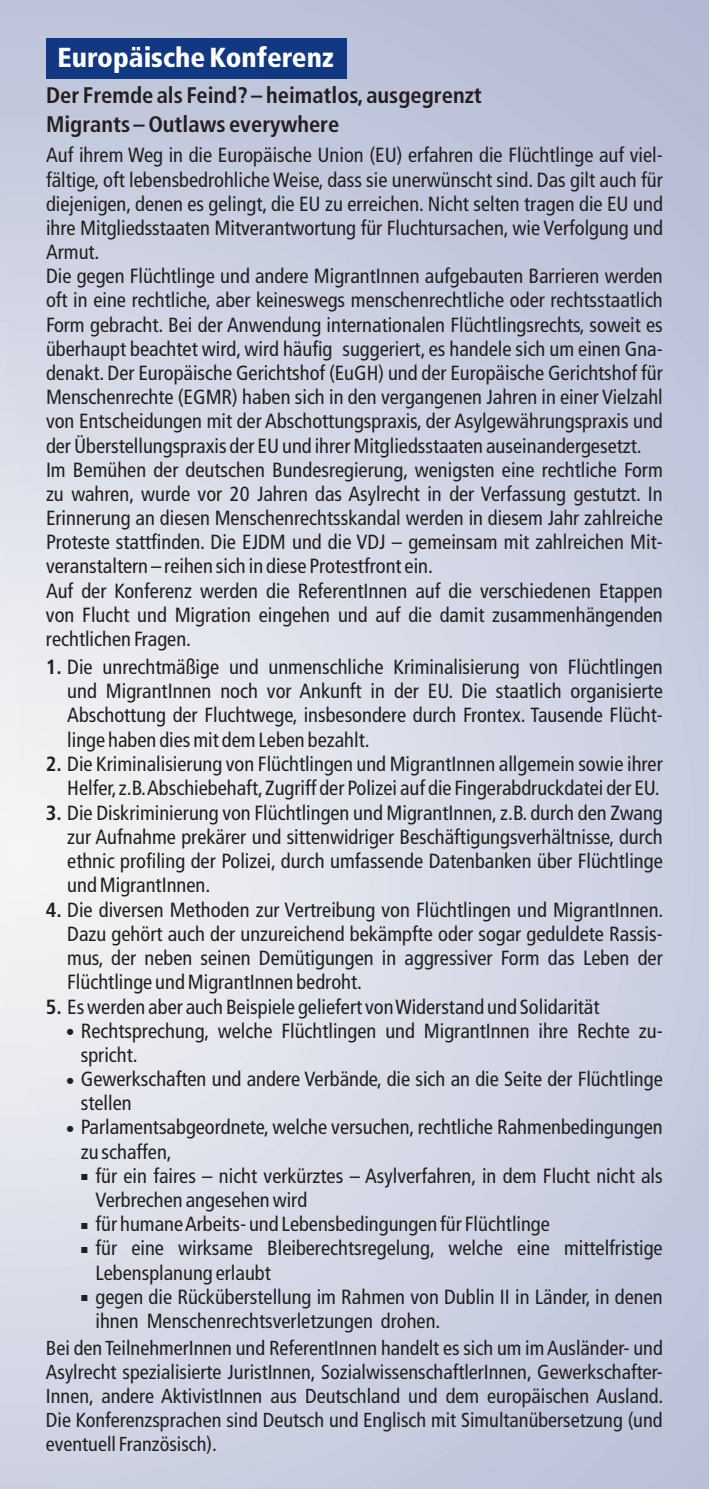
<style>
.page{position:relative;width:709px;height:1489px;background:#fff}
.page>*{position:absolute;margin:0;border:0;box-sizing:border-box;transform-origin:0 0}
.t1{font:900 condensed 27.5px "Frutiger";color:#fff}
.t2{font:700 condensed 22.5px/28px "Frutiger";color:#231f20}
.t3{font:condensed 20.5px/24.2px "Frutiger";color:#231f20}
.t4{font:condensed 20.25px/23.8px "Frutiger";color:#231f20;text-align:justify}
.s1{font-weight:700}
</style>
<div class="page">
<img style="left:0;top:0;width:708px;height:1488px">
<div style="left:46px;top:38px;width:300px;height:41px;background:#113880"></div>
<svg style="left:67px;top:1028px;width:6px;height:7px"></svg>
<svg style="left:67px;top:1077px;width:6px;height:6px"></svg>
<svg style="left:67px;top:1125px;width:6px;height:6px"></svg>
<svg style="left:81px;top:1174px;width:6px;height:6px"></svg>
<svg style="left:81px;top:1222px;width:6px;height:6px"></svg>
<svg style="left:81px;top:1246px;width:6px;height:6px"></svg>
<svg style="left:81px;top:1295px;width:6px;height:6px"></svg>
<h1 class="t1" style="left:58px;top:46px;width:278px">Europäische Konferenz</h1>
<p class="t2" style="left:46px;top:84px;width:437px">Der Fremde als Feind? – heimatlos,ausgegrenzt<br>Migrants – Outlaws everywhere</p>
<p class="t3" style="left:46px;top:145px;width:618px">Auf ihrem Weg in die Europäische Union (EU) erfahren die Flüchtlinge auf viel&shy;fältige, oft lebensbedrohliche Weise, dass sie unerwünscht sind. Das gilt auch für diejenigen, denen es gelingt, die EU zu erreichen. Nicht selten tragen die EU und ihre Mitgliedsstaaten Mitverantwortung für Fluchtursachen, wie Verfolgung und Armut.<br>Die gegen Flüchtlinge und andere MigrantInnen aufgebauten Barrieren werden oft in eine rechtliche, aber keineswegs menschenrechtliche oder rechtsstaatlich Form gebracht. Bei der Anwendung internationalen Flüchtlingsrechts, soweit es überhaupt beachtet wird, wird häufig suggeriert, es handele sich um einen Gna&shy;denakt. Der Europäische Gerichtshof (EuGH) und der Europäische Gerichtshof für Menschenrechte (EGMR) haben sich in den vergangenen Jahren in einer Vielzahl von Entscheidungen mit der Abschottungspraxis, der Asylgewährungspraxis und der Überstellungspraxis der EU und ihrer Mitgliedsstaaten auseinandergesetzt.<br>Im Bemühen der deutschen Bundesregierung, wenigsten eine rechtliche Form zu wahren, wurde vor 20 Jahren das Asylrecht in der Verfassung gestutzt. In Erinnerung an diesen Menschenrechtsskandal werden in diesem Jahr zahlreiche Proteste stattfinden. Die EJDM und die VDJ – gemeinsam mit zahlreichen Mit&shy;veranstaltern – reihen sich in diese Protestfront ein.<br>Auf der Konferenz werden die ReferentInnen auf die verschiedenen Etappen von Flucht und Migration eingehen und auf die damit zusammenhängenden rechtlichen Fragen.</p>
<p class="t3" style="left:67px;top:656px;width:597px;text-align:justify;text-indent:-21px"><span class="s1">1.</span> Die unrechtmäßige und unmenschliche Kriminalisierung von Flüchtlingen und MigrantInnen noch vor Ankunft in der EU. Die staatlich organisierte Abschottung der Fluchtwege, insbesondere durch Frontex. Tausende Flücht&shy;linge haben dies mit dem Leben bezahlt.</p>
<p class="t3" style="left:46px;top:753px;width:618px;text-align:right"><span class="s1">2.</span> Die Kriminalisierung von Flüchtlingen und MigrantInnen allgemein sowie ihrer<br>Helfer,z.B.Abschiebehaft,Zugriff der Polizei auf die Fingerabdruckdatei der EU.</p>
<p class="t3" style="left:67px;top:802px;width:597px;text-align:justify;text-indent:-21px"><span class="s1">3.</span> Die Diskriminierung von Flüchtlingen und MigrantInnen,z.B. durch den Zwang zur Aufnahme prekärer und sittenwidriger Beschäftigungsverhältnisse, durch ethnic profiling der Polizei, durch umfassende Datenbanken über Flüchtlinge und MigrantInnen.</p>
<p class="t3" style="left:67px;top:899px;width:598px;text-align:justify;text-indent:-21px"><span class="s1">4.</span> Die diversen Methoden zur Vertreibung von Flüchtlingen und MigrantInnen.<br>Dazu gehört auch der unzureichend bekämpfte oder sogar geduldete Rassis&shy;mus, der neben seinen Demütigungen in aggressiver Form das Leben der Flüchtlinge und MigrantInnen bedroht.</p>
<p class="t3" style="left:81px;top:996px;width:583px;text-indent:-35px"><span class="s1">5.</span> Es werden aber auch Beispiele geliefert von Widerstand und Solidarität Rechtsprechung, welche Flüchtlingen und MigrantInnen ihre Rechte zu&shy;spricht.<br>Gewerkschaften und andere Verbände, die sich an die Seite der Flüchtlinge stellen<br>Parlamentsabgeordnete, welche versuchen, rechtliche Rahmenbedingungen zu schaffen,</p>
<p class="t3" style="left:95px;top:1165px;width:568px">für ein faires – nicht verkürztes – Asylverfahren, in dem Flucht nicht als Verbrechen angesehen wird<br>für humane Arbeits- und Lebensbedingungen für Flüchtlinge<br>für eine wirksame Bleiberechtsregelung, welche eine mittelfristige Lebensplanung erlaubt<br>gegen die Rücküberstellung im Rahmen von Dublin II in Länder, in denen ihnen Menschenrechtsverletzungen drohen.</p>
<p class="t4" style="left:46px;top:1338px;width:619px">Bei den TeilnehmerInnen und ReferentInnen handelt es sich um im Ausländer- und Asylrecht spezialisierte JuristInnen, SozialwissenschaftlerInnen, Gewerkschafter-Innen, andere AktivistInnen aus Deutschland und dem europäischen Ausland.<br>Die Konferenzsprachen sind Deutsch und Englisch mit Simultanübersetzung (und eventuell Französisch).</p>
</div>
